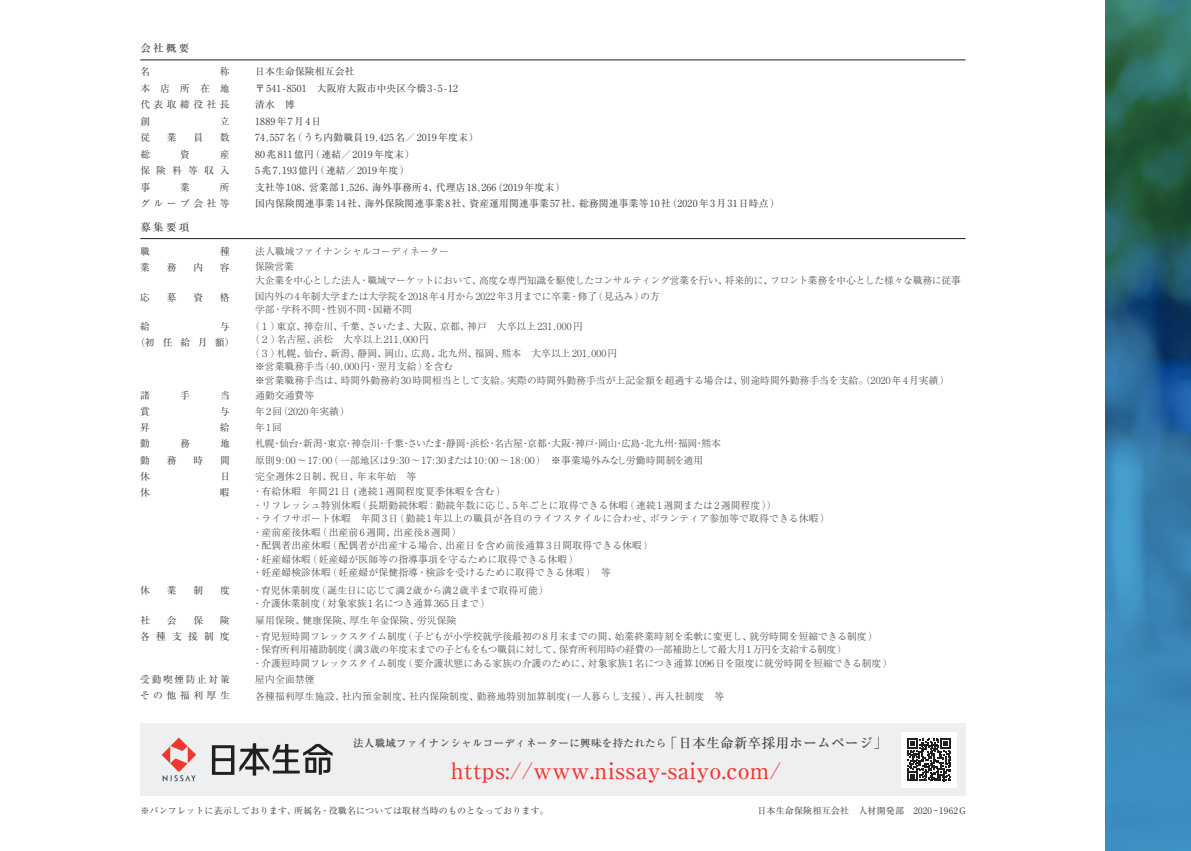
<style>
.page{position:relative;width:1191px;height:851px;background:#fff}
.page>*{position:absolute;margin:0;border:0;box-sizing:border-box;transform-origin:0 0}
.t1{font:500 22.5px "Ryumin Pro";letter-spacing:.02em;color:#ee372f}
.t2{font:500 10.5px "Ryumin Pro";letter-spacing:.03em;color:#3e3e3f}
.t3{font:300 9.75px/13.5px "Ryumin Pro";letter-spacing:.01em;color:#3e3e3f}
.t4{font:9.75px/16.5px "Ryumin Pro";letter-spacing:.02em;color:#3e3e3f}
.t5{font:300 9.75px/13.5px "Ryumin Pro";letter-spacing:-.02em;color:#3e3e3f}
.t6{font:300 9.75px "Ryumin Pro";letter-spacing:-.01em;color:#3e3e3f}
.t7{font:9.75px/16.5px "Ryumin Pro";letter-spacing:.36em;color:#3e3e3f;text-align:right}
.t8{font:9.75px "Ryumin Pro";letter-spacing:.17em;color:#3e3e3f}
.t9{font:9.75px "Ryumin Pro";letter-spacing:.365em;color:#3e3e3f}
.t10{font:9px "Ryumin Pro";letter-spacing:.02em;color:#3e3e3f}
.s1{font-size:13.5px}
</style>
<div class="page">
<div style="left:140px;top:723px;width:825px;height:72px;background:#edeff1"></div>
<svg style="left:212px;top:743px;width:121px;height:32px"></svg>
<svg style="left:162px;top:737px;width:34px;height:44px"></svg>
<hr style="left:140px;top:60px;width:825px;height:1px;background:#231f20">
<hr style="left:140px;top:238px;width:825px;height:1px;background:#231f20">
<div style="left:901px;top:731px;width:56px;height:56px;background:#fff"></div>
<svg style="left:907px;top:738px;width:44px;height:43px"></svg>
<svg style="left:1106px;top:0;width:85px;height:850px;background:#2f738f"></svg>
<p class="t2" style="left:140px;top:40px;width:51px">会社概要</p>
<p class="t4" style="left:140px;top:62px;width:11px">名</p>
<p class="t4" style="left:140px;top:62px;width:91px;text-align:justify;text-indent:80px">称本店所在地代表取締役社長創</p>
<p class="t4" style="left:220px;top:112px;width:11px">立</p>
<p class="t4" style="left:140px;top:128px;width:11px">従</p>
<p class="t4" style="left:167px;top:128px;width:11px">業</p>
<p class="t4" style="left:193px;top:128px;width:11px">員</p>
<p class="t4" style="left:220px;top:128px;width:11px">数</p>
<p class="t4" style="left:140px;top:145px;width:11px">総</p>
<p class="t4" style="left:180px;top:145px;width:11px">資</p>
<p class="t4" style="left:140px;top:145px;width:91px;text-align:justify;text-indent:80px">産保険料等収入事</p>
<p class="t7" style="left:140px;top:178px;width:91px">所<br>グループ会社等</p>
<p class="t4" style="left:180px;top:178px;width:11px">業</p>
<p class="t2" style="left:140px;top:218px;width:51px">募集要項</p>
<p class="t4" style="left:255px;top:62px;width:526px">日本生命保険相互会社<br>〒541-8501　大阪府大阪市中央区今橋3-5-12<br>清水　博<br>1889年7月4日<br>74,557名（うち内勤職員19,425名／2019年度末）<br>80兆811億円（連結／2019年度末）<br>5兆7,193億円（連結／2019年度）<br>支社等108、営業部1,526、海外事務所4、代理店18,266（2019年度末）<br>国内保険関連事業14社、海外保険関連事業8社、資産運用関連事業57社、総務関連事業等10社（2020年3月31日時点）</p>
<p class="t4" style="left:140px;top:242px;width:11px">職</p>
<p class="t4" style="left:220px;top:242px;width:11px">種</p>
<p class="t6" style="left:255px;top:243px;width:195px">法人職域ファイナンシャルコーディネーター</p>
<p class="t3" style="left:255px;top:288px;width:406px">国内外の4年制大学または大学院を2018年4月から2022年3月までに卒業・修了（見込み）の方学部・学科不問・性別不問・国籍不問</p>
<p class="t5" style="left:255px;top:259px;width:707px">保険営業<br>大企業を中心とした法人・職域マーケットにおいて、高度な専門知識を駆使したコンサルティング営業を行い、将来的に、フロント業務を中心とした様々な職務に従事</p>
<p class="t4" style="left:140px;top:258px;width:11px">業</p>
<p class="t4" style="left:167px;top:258px;width:11px">務</p>
<p class="t4" style="left:193px;top:258px;width:11px">内</p>
<p class="t4" style="left:220px;top:258px;width:11px">容</p>
<p class="t4" style="left:140px;top:288px;width:11px">応</p>
<p class="t4" style="left:167px;top:288px;width:11px">募</p>
<p class="t4" style="left:193px;top:288px;width:11px">資</p>
<p class="t4" style="left:220px;top:288px;width:11px">格</p>
<p class="t4" style="left:140px;top:317px;width:11px">給</p>
<p class="t4" style="left:135px;top:317px;width:101px;line-height:17px;text-indent:85px">与（初任給月額）</p>
<p class="t3" style="left:250px;top:318px;width:334px">（１）東京、神奈川、千葉、さいたま、大阪、京都、神戸　大卒以上231,000円</p>
<p class="t3" style="left:250px;top:332px;width:180px">（２）名古屋、浜松　大卒以上211,000円</p>
<p class="t3" style="left:250px;top:345px;width:369px">（３）札幌、仙台、新潟、静岡、岡山、広島、北九州、福岡、熊本　大卒以上201,000円</p>
<p class="t3" style="left:255px;top:359px;width:200px">※営業職務手当（40,000円・翌月支給）を含む</p>
<p class="t3" style="left:255px;top:372px;width:696px">※営業職務手当は、時間外勤務約30時間相当として支給。実際の時間外勤務手当が上記金額を超過する場合は、別途時間外勤務手当を支給。（2020年4月実績）</p>
<p class="t4" style="left:140px;top:386px;width:11px">諸</p>
<p class="t4" style="left:180px;top:386px;width:11px">手</p>
<p class="t4" style="left:220px;top:386px;width:11px">当</p>
<p class="t3" style="left:255px;top:387px;width:61px">通勤交通費等</p>
<p class="t4" style="left:140px;top:402px;width:11px">賞</p>
<p class="t4" style="left:220px;top:402px;width:11px">与</p>
<p class="t3" style="left:255px;top:404px;width:96px">年2回（2020年実績）</p>
<p class="t4" style="left:140px;top:418px;width:11px">昇</p>
<p class="t4" style="left:220px;top:418px;width:11px">給</p>
<p class="t3" style="left:255px;top:420px;width:28px">年1回</p>
<p class="t4" style="left:140px;top:435px;width:11px">勤</p>
<p class="t4" style="left:180px;top:435px;width:11px">務</p>
<p class="t4" style="left:220px;top:435px;width:11px">地</p>
<p class="t3" style="left:255px;top:436px;width:467px">札幌・仙台・新潟・東京・神奈川・千葉・さいたま・静岡・浜松・名古屋・京都・大阪・神戸・岡山・広島・北九州・福岡・熊本</p>
<p class="t4" style="left:140px;top:451px;width:11px">勤</p>
<p class="t4" style="left:167px;top:451px;width:11px">務</p>
<p class="t4" style="left:194px;top:451px;width:11px">時</p>
<p class="t4" style="left:220px;top:451px;width:11px">間</p>
<p class="t3" style="left:255px;top:452px;width:449px">原則9:00〜17:00（一部地区は9:30〜17:30または10:00〜18:00）　※事業場外みなし労働時間制を適用</p>
<p class="t4" style="left:140px;top:467px;width:11px">休</p>
<p class="t4" style="left:220px;top:467px;width:11px">日</p>
<p class="t3" style="left:255px;top:468px;width:162px">完全週休2日制、祝日、年末年始　等</p>
<p class="t4" style="left:140px;top:483px;width:11px">休</p>
<p class="t4" style="left:220px;top:483px;width:11px">暇</p>
<p class="t4" style="left:140px;top:581px;width:11px">休</p>
<p class="t4" style="left:167px;top:581px;width:11px">業</p>
<p class="t4" style="left:193px;top:581px;width:11px">制</p>
<p class="t4" style="left:220px;top:581px;width:11px">度</p>
<p class="t3" style="left:253px;top:483px;width:578px">・有給休暇 年間21日 (連続1週間程度夏季休暇を含む）<br>・リフレッシュ特別休暇（長期勤続休暇：勤続年数に応じ、5年ごとに取得できる休暇（連続1週間または2週間程度））<br>・ライフサポート休暇　年間3日（勤続1年以上の職員が各自のライフスタイルに合わせ、ボランティア参加等で取得できる休暇）・産前産後休暇（出産前6週間、出産後8週間）<br>・配偶者出産休暇（配偶者が出産する場合、出産日を含め前後通算3日間取得できる休暇）<br>・妊産婦休暇（妊産婦が医師等の指導事項を守るために取得できる休暇）<br>・妊産婦検診休暇（妊産婦が保健指導・検診を受けるために取得できる休暇）　等</p>
<p class="t3" style="left:253px;top:582px;width:298px">・育児休業制度（誕生日に応じて満2歳から満2歳半まで取得可能）・介護休業制度（対象家族1名につき通算365日まで）</p>
<p class="t4" style="left:140px;top:611px;width:11px">社</p>
<p class="t4" style="left:167px;top:611px;width:11px">会</p>
<p class="t4" style="left:193px;top:611px;width:11px">保</p>
<p class="t4" style="left:220px;top:611px;width:11px">険</p>
<p class="t3" style="left:255px;top:612px;width:203px">雇用保険、健康保険、厚生年金保険、労災保険</p>
<p class="t4" style="left:140px;top:627px;width:91px">各種支援制度</p>
<p class="t3" style="left:252px;top:628px;width:641px">・育児短時間フレックスタイム制度（子どもが小学校就学後最初の8月末までの間、始業終業時刻を柔軟に変更し、就労時間を短縮できる制度）<br>・保育所利用補助制度（満3 歳の年度末までの子どもをもつ職員に対して、保育所利用時の経費の一部補助として最大月1万円を支給する制度）<br>・介護短時間フレックスタイム制度（要介護状態にある家族の介護のために、対象家族1名につき通算1096日を限度に就労時間を短縮できる制度）</p>
<p class="t8" style="left:140px;top:671px;width:91px">受動喫煙防止対策</p>
<p class="t3" style="left:255px;top:671px;width:61px">屋内全面禁煙</p>
<p class="t9" style="left:140px;top:687px;width:91px">その他福利厚生</p>
<p class="t3" style="left:255px;top:688px;width:470px">各種福利厚生施設、社内預金制度、社内保険制度、勤務地特別加算制度(一人暮らし支援）、再入社制度　等</p>
<p class="t2" style="left:353px;top:734px;width:535px">法人職域ファイナンシャルコーディネーターに興味を持たれたら <span class="s1">「日本生命新卒採用ホームページ」</span></p>
<h1 class="t1" style="left:451px;top:753px;width:332px">https://www.nissay-saiyo.com/</h1>
<p class="t10" style="left:140px;top:803px;width:410px">※パンフレットに表示しております、所属名・役職名については取材当時のものとなっております。</p>
<p class="t10" style="left:757px;top:803px;width:210px">日本生命保険相互会社　人材開発部　2020ｰ1962G</p>
</div>
